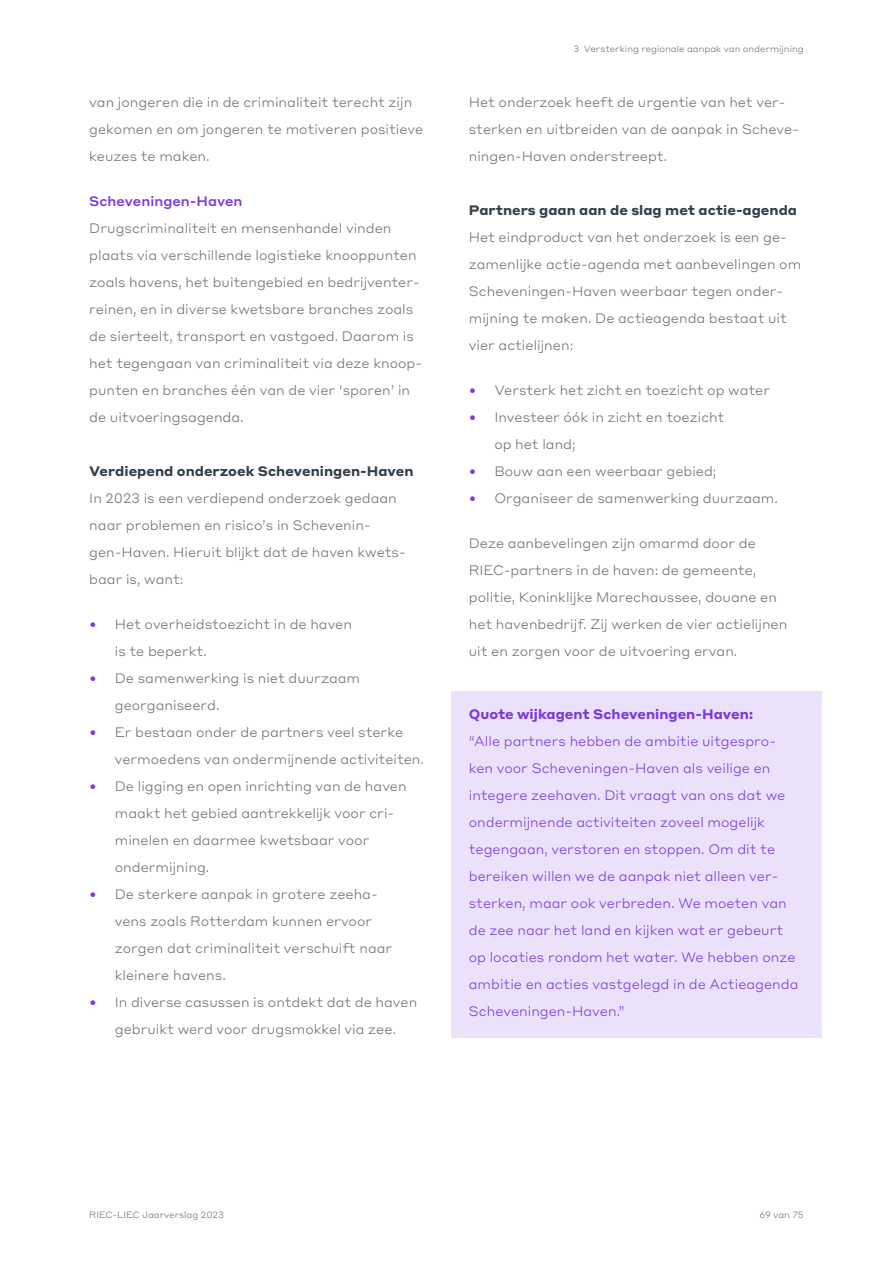
<style>
.page{position:relative;width:893px;height:1263px;background:#fff}
.page>*{position:absolute;margin:0;border:0;box-sizing:border-box;transform-origin:0 0}
.P_Body_Tekstgrijs{font:300 13.5px/27px "Styrene ALC";color:#6f6f6f}
.P_Kader_Body_Afsluiting{font:300 13.5px/27px "Styrene ALC";color:#7a39df}
.P_BodyKop_Blauwgrijs{font:700 13.5px "Styrene ALC";color:#333f48}
.H4_Kader_Kop{font:700 13.5px "Styrene ALC";color:#7a39df}
.H4_BodyKop_Paars{font:500 13.5px "Styrene ALC";color:#7a39df}
.t1{font:300 9px "Styrene ALC";color:#6f6f6f}
.s1{color:#7a39df}
</style>
<div class="page">
<div style="left:451px;top:691px;width:371px;height:49px;background:#ebe1fa"></div>
<div style="left:451px;top:718px;width:371px;height:319px;background:#ebe1fa"></div>
<p class="P_Body_Tekstgrijs" style="left:89px;top:88px;width:336px">van jongeren die in de criminaliteit terecht zijn gekomen en om jongeren te motiveren positieve keuzes te maken.</p>
<h4 class="H4_BodyKop_Paars" style="left:89px;top:190px;width:155px">Scheveningen-Haven</h4>
<p class="P_Body_Tekstgrijs" style="left:89px;top:214px;width:334px">Drugscriminaliteit en mensenhandel vinden plaats via verschillende logistieke knooppunten zoals havens, het buitengebied en bedrijventer&shy;reinen, en in diverse kwetsbare branches zoals de sierteelt, transport en vastgoed. Daarom is het tegengaan van criminaliteit via deze knoop&shy;punten en branches één van de vier ‘sporen’ in de uitvoeringsagenda.</p>
<p class="P_BodyKop_Blauwgrijs" style="left:89px;top:460px;width:326px">Verdiepend onderzoek Scheveningen-Haven</p>
<p class="P_Body_Tekstgrijs" style="left:89px;top:484px;width:318px">In 2023 is een verdiepend onderzoek gedaan naar problemen en risico’s in Schevenin&shy;gen-Haven. Hieruit blijkt dat de haven kwets&shy;baar is, want:</p>
<p class="P_Body_Tekstgrijs" style="left:115px;top:610px;width:239px;text-indent:-26px"><span class="s1">•</span> Het overheidstoezicht in de haven is te beperkt.</p>
<p class="P_Body_Tekstgrijs" style="left:115px;top:664px;width:247px;text-indent:-26px"><span class="s1">•</span> De samenwerking is niet duurzaam georganiseerd.</p>
<p class="P_Body_Tekstgrijs" style="left:115px;top:718px;width:311px;text-indent:-26px"><span class="s1">•</span> Er bestaan onder de partners veel sterke vermoedens van ondermijnende activiteiten.</p>
<p class="P_Body_Tekstgrijs" style="left:115px;top:772px;width:293px;text-indent:-26px"><span class="s1">•</span> De ligging en open inrichting van de haven maakt het gebied aantrekkelijk voor cri&shy;minelen en daarmee kwetsbaar voor ondermijning.</p>
<p class="P_Body_Tekstgrijs" style="left:115px;top:880px;width:279px;text-indent:-26px"><span class="s1">•</span> De sterkere aanpak in grotere zeeha&shy;vens zoals Rotterdam kunnen ervoor zorgen dat criminaliteit verschuift naar kleinere havens.</p>
<p class="P_Body_Tekstgrijs" style="left:89px;top:988px;width:330px;text-align:center"><span class="s1">•</span> In diverse casussen is ontdekt dat de haven gebruikt werd voor drugsmokkel via zee.</p>
<p class="t1" style="left:574px;top:41px;width:232px">3 Versterking regionale aanpak van ondermijning</p>
<p class="P_Body_Tekstgrijs" style="left:469px;top:88px;width:332px">Het onderzoek heeft de urgentie van het ver&shy;sterken en uitbreiden van de aanpak in Scheve&shy;ningen-Haven onderstreept.</p>
<p class="P_BodyKop_Blauwgrijs" style="left:469px;top:199px;width:330px">Partners gaan aan de slag met actie-agenda</p>
<p class="P_Body_Tekstgrijs" style="left:469px;top:223px;width:334px">Het eindproduct van het onderzoek is een ge&shy;zamenlijke actie-agenda met aanbevelingen om Scheveningen-Haven weerbaar tegen onder&shy;mijning te maken. De actieagenda bestaat uit vier actielijnen:</p>
<p class="P_Body_Tekstgrijs" style="left:469px;top:376px;width:303px"><span class="s1">•</span> Versterk het zicht en toezicht op water</p>
<p class="P_Body_Tekstgrijs" style="left:494px;top:403px;width:232px;text-indent:-26px"><span class="s1">•</span> Investeer óók in zicht en toezicht op het land;</p>
<p class="P_Body_Tekstgrijs" style="left:469px;top:457px;width:249px"><span class="s1">•</span> Bouw aan een weerbaar gebied;</p>
<p class="P_Body_Tekstgrijs" style="left:469px;top:484px;width:311px"><span class="s1">•</span> Organiseer de samenwerking duurzaam.</p>
<p class="P_Body_Tekstgrijs" style="left:469px;top:529px;width:320px">Deze aanbevelingen zijn omarmd door de RIEC-partners in de haven: de gemeente, politie, Koninklijke Marechaussee, douane en het havenbedrijf. Zij werken de vier actielijnen uit en zorgen voor de uitvoering ervan.</p>
<h4 class="H4_Kader_Kop" style="left:469px;top:703px;width:286px">Quote wijkagent Scheveningen-Haven:</h4>
<p class="P_Kader_Body_Afsluiting" style="left:469px;top:727px;width:331px">“Alle partners hebben de ambitie uitgespro&shy;ken voor Scheveningen-Haven als veilige en integere zeehaven. Dit vraagt van ons dat we ondermijnende activiteiten zoveel mogelijk tegengaan, verstoren en stoppen. Om dit te bereiken willen we de aanpak niet alleen ver&shy;sterken, maar ook verbreden. We moeten van de zee naar het land en kijken wat er gebeurt op locaties rondom het water. We hebben onze ambitie en acties vastgelegd in de Actieagenda Scheveningen-Haven.”</p>
<p class="t1" style="left:89px;top:1207px;width:136px">RIEC-LIEC Jaarverslag 2023</p>
<p class="t1" style="left:759px;top:1207px;width:46px">69 van 75</p>
</div>
